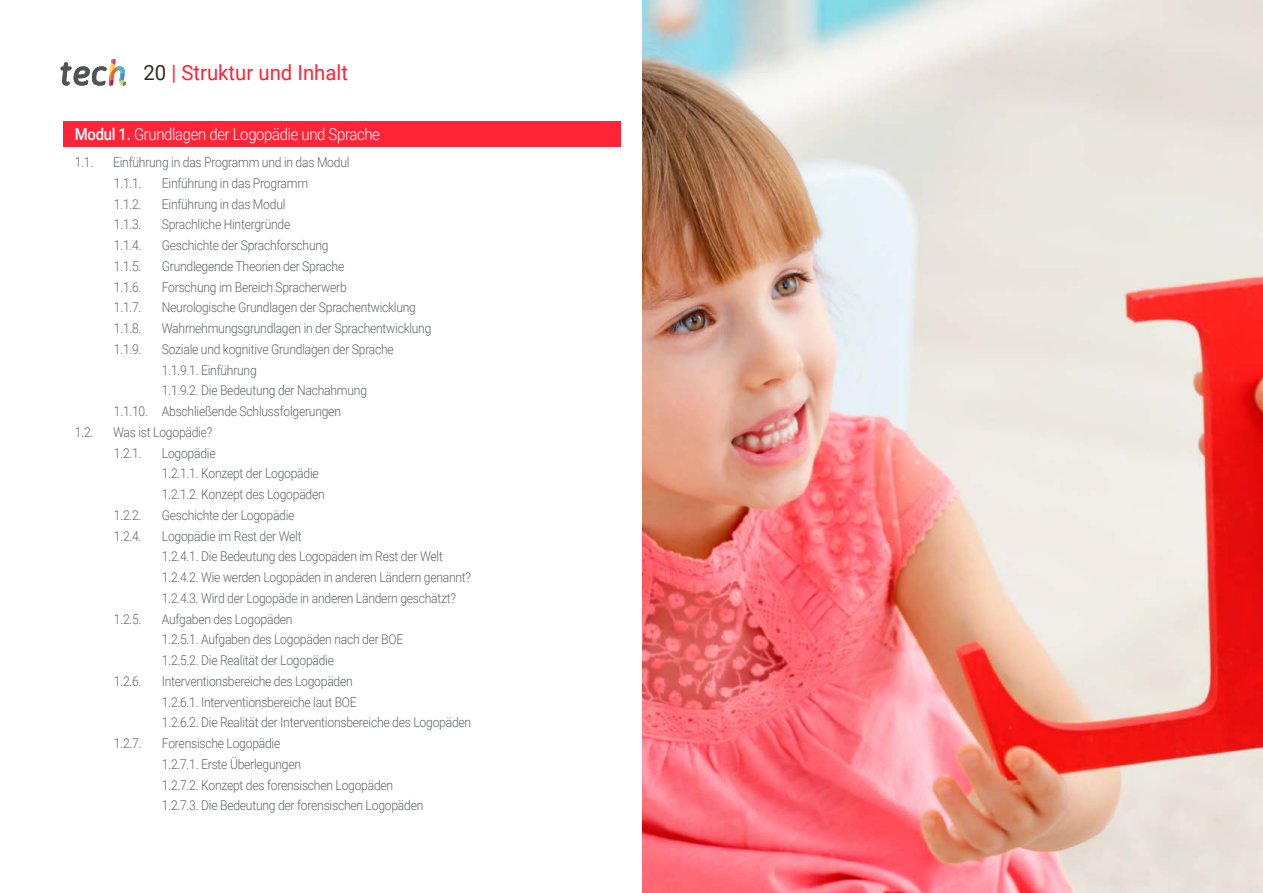
<style>
.page{position:relative;width:1263px;height:893px;background:#fff}
.page>*{position:absolute;margin:0;border:0;box-sizing:border-box;transform-origin:0 0}
.t1{font:21px "Roboto";color:#ff2438}
.t2{font:300 16.5px "Roboto";letter-spacing:-.02em;color:#fff;scale:.9 1}
.t3{font:300 13.5px/20.7px "Roboto";letter-spacing:-.02em;color:#61646a;scale:.9 1}
.s1{color:#312e20}
.s2{font-weight:500}
</style>
<div class="page">
<img style="left:642px;top:0;width:621px;height:893px">
<div style="left:64px;top:121px;width:557px;height:25px;background:#ff2438"></div>
<svg style="left:61px;top:59px;width:65px;height:27px"></svg>
<h1 class="t1" style="left:144px;top:57px;width:206px"><span class="s1">20</span> | Struktur und Inhalt</h1>
<p class="t2" style="left:75px;top:123px;width:340px"><span class="s2">Modul 1.</span> Grundlagen der Logopädie und Sprache</p>
<p class="t3" style="left:75px;top:151px;width:22px">1.1.</p>
<p class="t3" style="left:113px;top:151px;width:264px">Einführung in das Programm und in das Modul<br>1.1.1.</p>
<p class="t3" style="left:162px;top:172px;width:164px">Einführung in das Programm</p>
<p class="t3" style="left:114px;top:193px;width:32px">1.1.2.</p>
<p class="t3" style="left:162px;top:193px;width:139px">Einführung in das Modul</p>
<p class="t3" style="left:114px;top:214px;width:32px">1.1.3.</p>
<p class="t3" style="left:162px;top:214px;width:144px">Sprachliche Hintergründe</p>
<p class="t3" style="left:114px;top:234px;width:32px">1.1.4.</p>
<p class="t3" style="left:162px;top:234px;width:187px">Geschichte der Sprachforschung</p>
<p class="t3" style="left:114px;top:255px;width:32px">1.1.5.</p>
<p class="t3" style="left:162px;top:255px;width:204px">Grundlegende Theorien der Sprache</p>
<p class="t3" style="left:114px;top:276px;width:32px">1.1.6.</p>
<p class="t3" style="left:162px;top:276px;width:207px">Forschung im Bereich Spracherwerb</p>
<p class="t3" style="left:114px;top:297px;width:32px">1.1.7.</p>
<p class="t3" style="left:162px;top:297px;width:284px">Neurologische Grundlagen der Sprachentwicklung</p>
<p class="t3" style="left:114px;top:317px;width:32px">1.1.8.</p>
<p class="t3" style="left:162px;top:317px;width:301px">Wahrnehmungsgrundlagen in der Sprachentwicklung</p>
<p class="t3" style="left:114px;top:338px;width:32px">1.1.9.</p>
<p class="t3" style="left:162px;top:338px;width:259px">Soziale und kognitive Grundlagen der Sprache</p>
<p class="t3" style="left:162px;top:359px;width:107px">1.1.9.1. Einführung</p>
<p class="t3" style="left:162px;top:380px;width:230px">1.1.9.2. Die Bedeutung der Nachahmung</p>
<p class="t3" style="left:114px;top:400px;width:254px">1.1.10. Abschließende Schlussfolgerungen</p>
<p class="t3" style="left:75px;top:421px;width:22px">1.2.</p>
<p class="t3" style="left:113px;top:421px;width:112px">Was ist Logopädie?<br>1.2.1.</p>
<p class="t3" style="left:162px;top:442px;width:183px">Logopädie<br>1.2.1.1. Konzept der Logopädie<br>1.2.1.2. Konzept des Logopäden</p>
<p class="t3" style="left:114px;top:504px;width:32px">1.2.2.</p>
<p class="t3" style="left:162px;top:504px;width:149px">Geschichte der Logopädie</p>
<p class="t3" style="left:114px;top:525px;width:32px">1.2.4.</p>
<p class="t3" style="left:162px;top:525px;width:345px">Logopädie im Rest der Welt<br>1.2.4.1. Die Bedeutung des Logopäden im Rest der Welt 1.2.4.2. Wie werden Logopäden in anderen Ländern genannt?<br>1.2.4.3. Wird der Logopäde in anderen Ländern geschätzt?</p>
<p class="t3" style="left:114px;top:608px;width:32px">1.2.5.</p>
<p class="t3" style="left:162px;top:608px;width:270px">Aufgaben des Logopäden<br>1.2.5.1. Aufgaben des Logopäden nach der BOE<br>1.2.5.2. Die Realität der Logopädie</p>
<p class="t3" style="left:114px;top:670px;width:32px">1.2.6.</p>
<p class="t3" style="left:162px;top:670px;width:345px">Interventionsbereiche des Logopäden<br>1.2.6.1. Interventionsbereiche laut BOE<br>1.2.6.2. Die Realität der Interventionsbereiche des Logopäden</p>
<p class="t3" style="left:114px;top:732px;width:32px">1.2.7.</p>
<p class="t3" style="left:162px;top:732px;width:292px">Forensische Logopädie<br>1.2.7.1. Erste Überlegungen<br>1.2.7.2. Konzept des forensischen Logopäden 1.2.7.3. Die Bedeutung der forensischen Logopäden</p>
</div>
